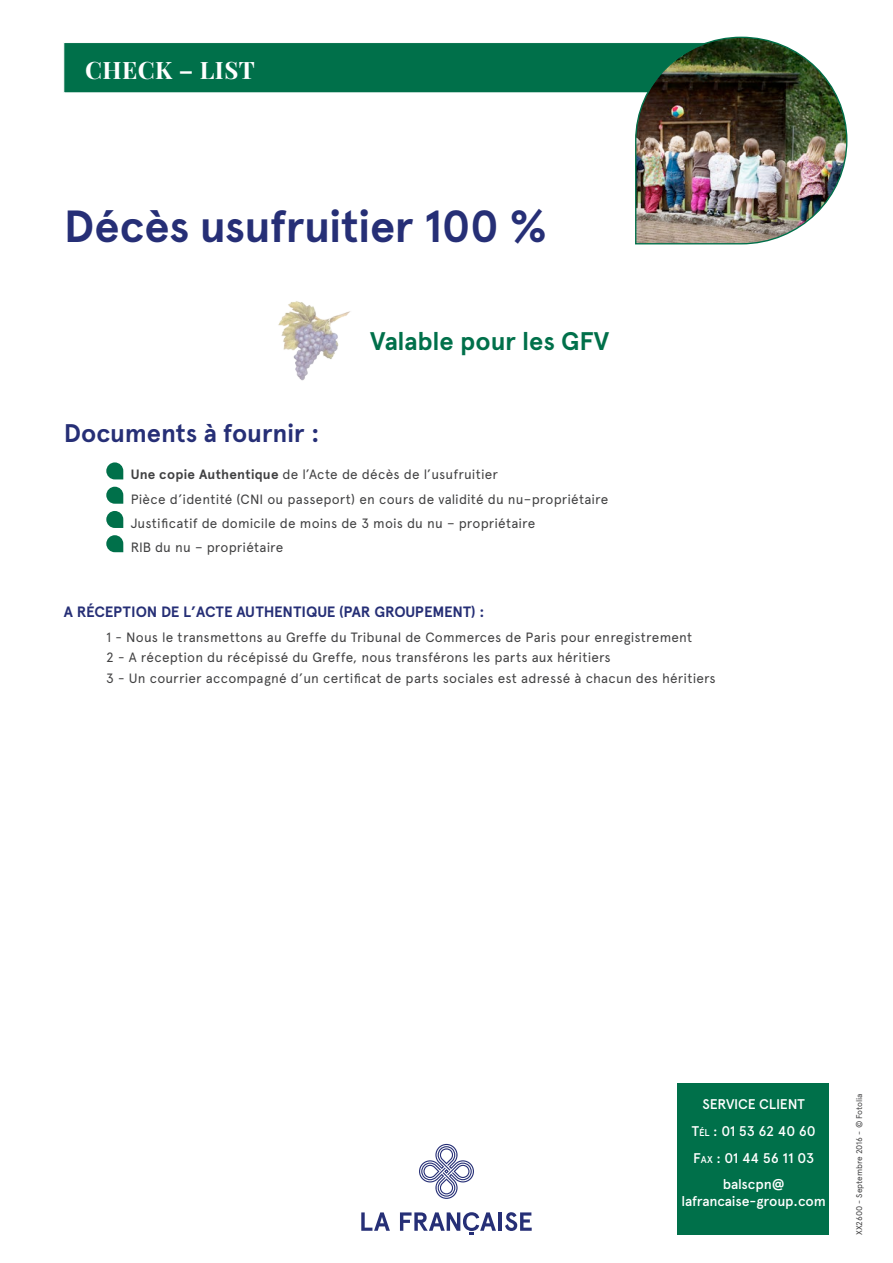
<style>
.page{position:relative;width:893px;height:1263px;background:#fff}
.page>*{position:absolute;margin:0;border:0;box-sizing:border-box;transform-origin:0 0}
.t1{font:700 45px "Apercu";letter-spacing:-.01em;color:#262f76}
.t2{font:700 25.5px "Apercu";letter-spacing:-.005em;color:#262f76}
.t3{font:700 25.5px "Apercu";letter-spacing:-.005em;color:#00704a}
.t4{font:700 24px "Playfair Display";letter-spacing:.02em;color:#fff}
.t5{font:700 15px "Apercu";letter-spacing:-.01em;color:#262f76}
.t6{font:500 14.1px/26.7px "Apercu";letter-spacing:-.01em;color:#fff;text-align:center}
.t7{font:500 14.1px "Apercu";letter-spacing:-.01em;color:#fff}
.t8{font:13.5px/24.3px "Apercu";letter-spacing:.01em;color:#414142}
.t9{font:8.25px "Apercu";letter-spacing:-.01em;color:#414142}
.s1{font-weight:700}
.s2{font-size:9.9px}
.s3{font-style:inherit}
</style>
<div class="page">
<div style="left:63px;top:42px;width:712px;height:51px;background:#00704a;border:1px solid #fff"></div>
<img style="left:634px;top:36px;width:214px;height:209px">
<svg style="left:106px;top:462px;width:17px;height:17px"></svg>
<svg style="left:106px;top:487px;width:17px;height:17px"></svg>
<svg style="left:106px;top:511px;width:17px;height:17px"></svg>
<svg style="left:106px;top:535px;width:17px;height:17px"></svg>
<img style="left:278px;top:301px;width:73px;height:80px">
<svg style="left:361px;top:1212px;width:29px;height:19px"></svg>
<hr style="left:499px;top:1212px;width:3px;height:19px;background:#262f76">
<svg style="left:505px;top:1212px;width:27px;height:19px"></svg>
<svg style="left:400px;top:1212px;width:96px;height:23px"></svg>
<svg style="left:419px;top:1144px;width:55px;height:55px"></svg>
<div style="left:678px;top:1083px;width:151px;height:152px;background:#00704a"></div>
<h3 class="t4" style="left:85px;top:54px;width:171px">CHECK – LIST</h3>
<h1 class="t1" style="left:64px;top:199px;width:485px">Décès usufruitier 100 %</h1>
<h2 class="t3" style="left:370px;top:326px;width:241px">Valable pour les GFV</h2>
<h2 class="t2" style="left:64px;top:418px;width:257px">Documents à fournir :</h2>
<p class="t8" style="left:131px;top:462px;width:479px"><span class="s1">Une copie Authentique</span> de l’Acte de décès de l’usufruitier<br>Pièce d’identité (CNI ou passeport) en cours de validité du nu–propriétaire Justificatif de domicile de moins de 3 mois du nu – propriétaire<br>RIB du nu – propriétaire</p>
<p class="t5" style="left:64px;top:603px;width:422px">A RÉCEPTION DE L’ACTE AUTHENTIQUE (PAR GROUPEMENT) :</p>
<p class="t8" style="left:106px;top:627px;width:611px;line-height:20.4px">1 - Nous le transmettons au Greffe du Tribunal de Commerces de Paris pour enregistrement<br>2 - A réception du récépissé du Greffe, nous transférons les parts aux héritiers<br>3 - Un courrier accompagné d’un certificat de parts sociales est adressé à chacun des héritiers</p>
<p class="t6" style="left:692px;top:1091px;width:125px">SERVICE CLIENT<br>T<span class="s2">él</span> : 01 53 62 40 60<br>F<span class="s2">ax</span> : 01 44 56 11 03 <span class="s3">balscpn@</span></p>
<p class="t7" style="left:681px;top:1192px;width:146px">lafrancaise-group.com</p>
<p class="t9" style="left:854px;top:1235px;width:143px;rotate:-90deg">XX2600 - Septembre 2016 - © Fotolia</p>
</div>
